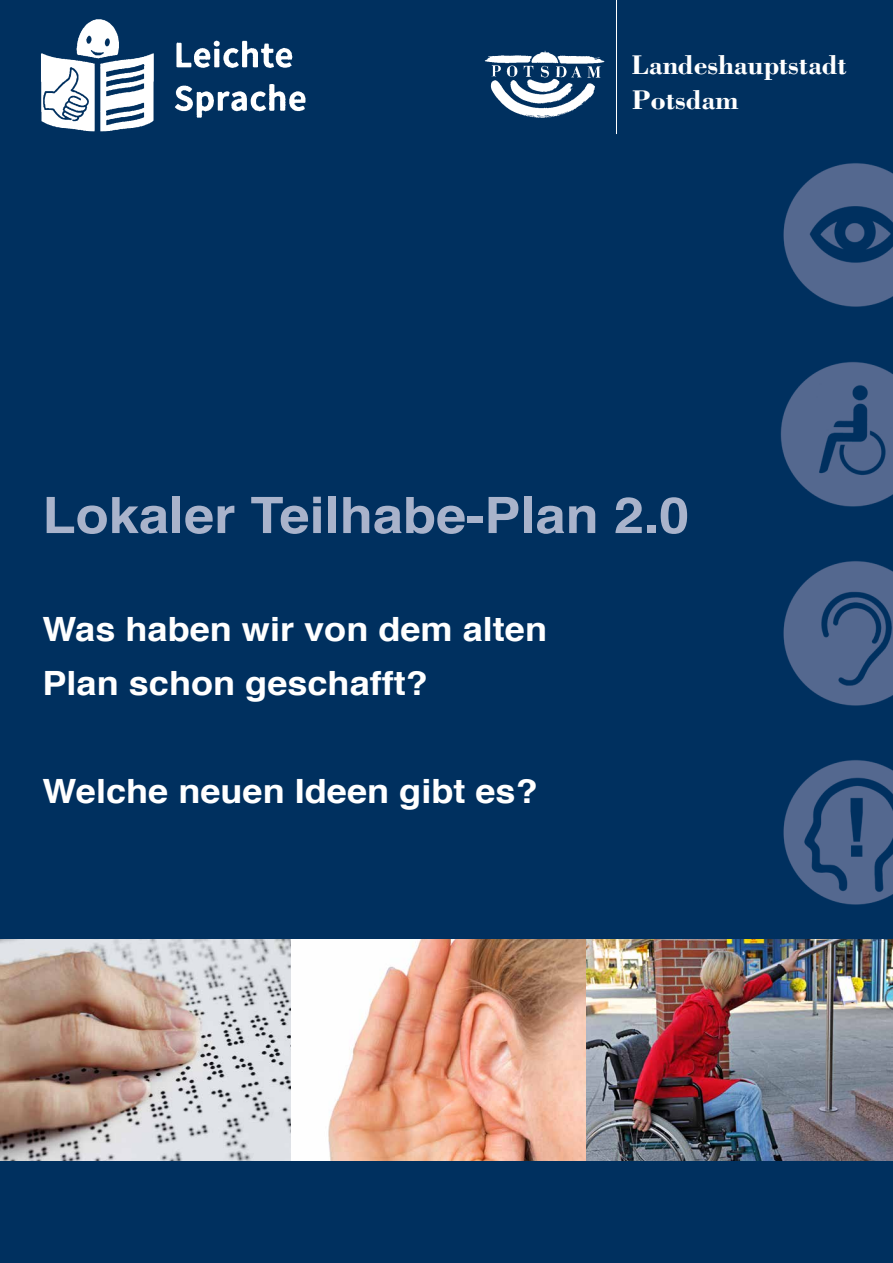
<style>
.page{position:relative;width:893px;height:1263px;background:#00305f}
.page>*{position:absolute;margin:0;border:0;box-sizing:border-box;transform-origin:0 0}
.t1{font:700 50.25px "Helvetica";color:#a9b3cb;scale:1.08 1}
.t2{font:700 33.45px/54px "Helvetica";color:#fff;scale:1.08 1}
.t3{font:700 27.9px/35.1px "Bodoni";color:#fff}
.s1{color:#00305f}
</style>
<div class="page">
<img style="left:484px;top:50px;width:121px;height:68px">
<hr style="left:616px;top:0;width:1px;height:134px;background:#fff">
<img style="left:783px;top:760px;width:110px;height:145px">
<img style="left:783px;top:561px;width:110px;height:145px">
<img style="left:780px;top:362px;width:113px;height:145px">
<img style="left:783px;top:163px;width:110px;height:144px">
<img style="left:41px;top:20px;width:265px;height:110px">
<img style="left:585px;top:940px;width:308px;height:220px">
<img style="left:0;top:940px;width:585px;height:220px">
<p class="t3" style="left:632px;top:46px;width:217px">Landeshauptstadt<br>Potsdam</p>
<h1 class="t1" style="left:43px;top:475px;width:673px">Lokaler Teilhabe-Plan 2.0<span class="s1">am</span></h1>
<p class="t2" style="left:43px;top:603px;width:469px">Was haben wir von dem alten<br>Plan schon geschafft?</p>
<p class="t2" style="left:43px;top:765px;width:460px">Welche neuen Ideen gibt es?</p>
</div>
